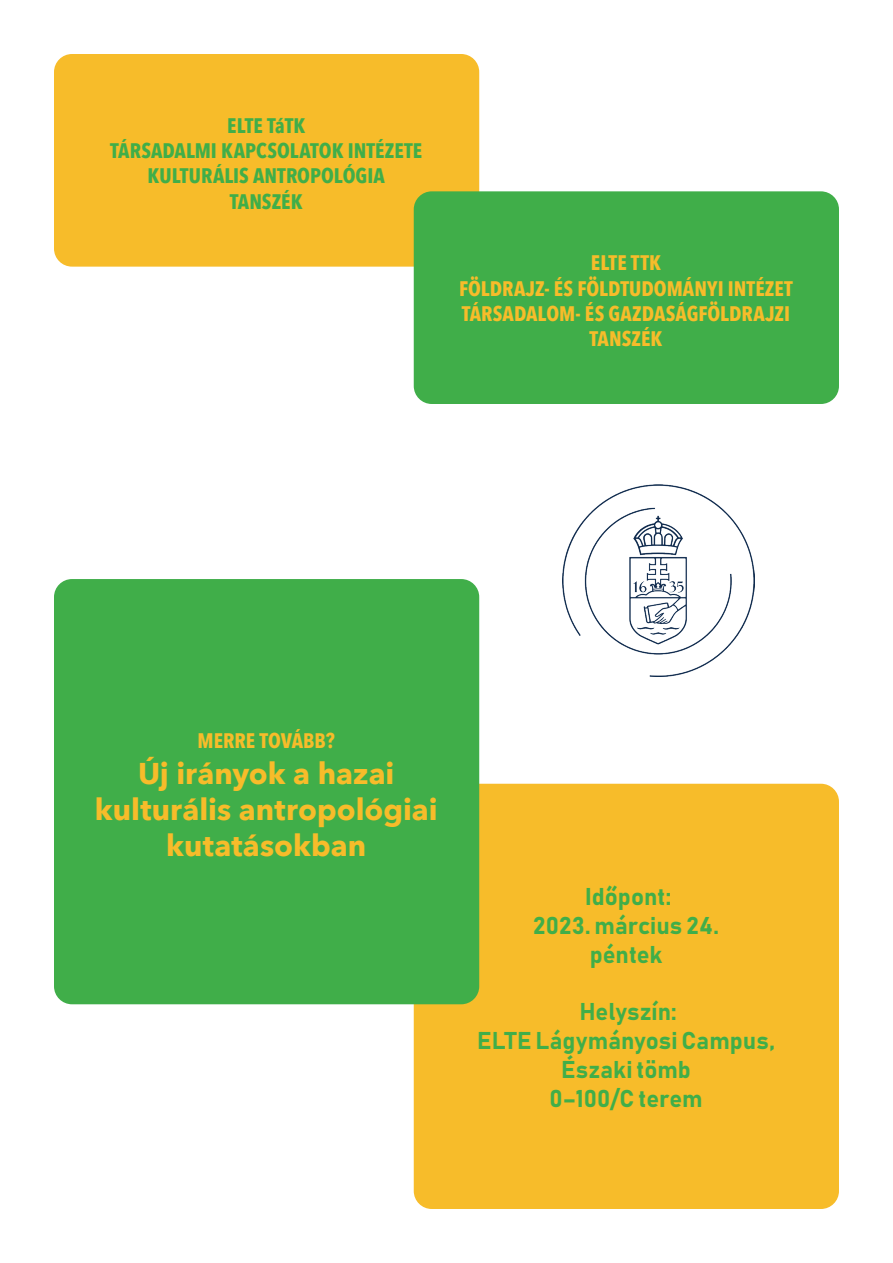
<style>
.page{position:relative;width:893px;height:1263px;background:#fff}
.page>*{position:absolute;margin:0;border:0;box-sizing:border-box;transform-origin:0 0}
.t1{font:700 30px/36px "Avenir Next";color:#f7bc2a;text-align:center}
.t2{font:24px/28.8px "Bahnschrift";color:#40ae49;text-align:center}
.t3{font:700 21px/25.2px "Avenir Next Condensed";color:#f7bc2a;text-align:center}
.t4{font:700 21px/25.2px "Avenir Next Condensed";color:#40ae49;text-align:center}
</style>
<div class="page">
<div style="left:414px;top:784px;width:425px;height:425px;background:#f7bc2a;border-radius:18px"></div>
<div style="left:54px;top:579px;width:425px;height:425px;background:#40ae49;border-radius:18px"></div>
<div style="left:54px;top:54px;width:425px;height:213px;background:#f7bc2a;border-radius:18px"></div>
<div style="left:414px;top:191px;width:425px;height:213px;background:#40ae49;border-radius:18px"></div>
<img style="left:563px;top:485px;width:191px;height:191px">
<p class="t4" style="left:110px;top:113px;width:314px">ELTE TáTK<br>TÁRSADALMI KAPCSOLATOK INTÉZETE<br>KULTURÁLIS ANTROPOLÓGIA<br>TANSZÉK</p>
<p class="t3" style="left:459px;top:250px;width:335px">ELTE TTK<br>FÖLDRAJZ- ÉS FÖLDTUDOMÁNYI INTÉZET<br>TÁRSADALOM- ÉS GAZDASÁGFÖLDRAJZI<br>TANSZÉK</p>
<p class="t3" style="left:198px;top:728px;width:139px">MERRE TOVÁBB?</p>
<h1 class="t1" style="left:95px;top:755px;width:344px">Új irányok a hazai kulturális antropológiai kutatásokban</h1>
<p class="t2" style="left:533px;top:882px;width:187px">Időpont:<br>2023. március 24. péntek</p>
<p class="t2" style="left:477px;top:997px;width:299px">Helyszín:<br>ELTE Lágymányosi Campus,<br>Északi tömb<br>0–100/C terem</p>
</div>
